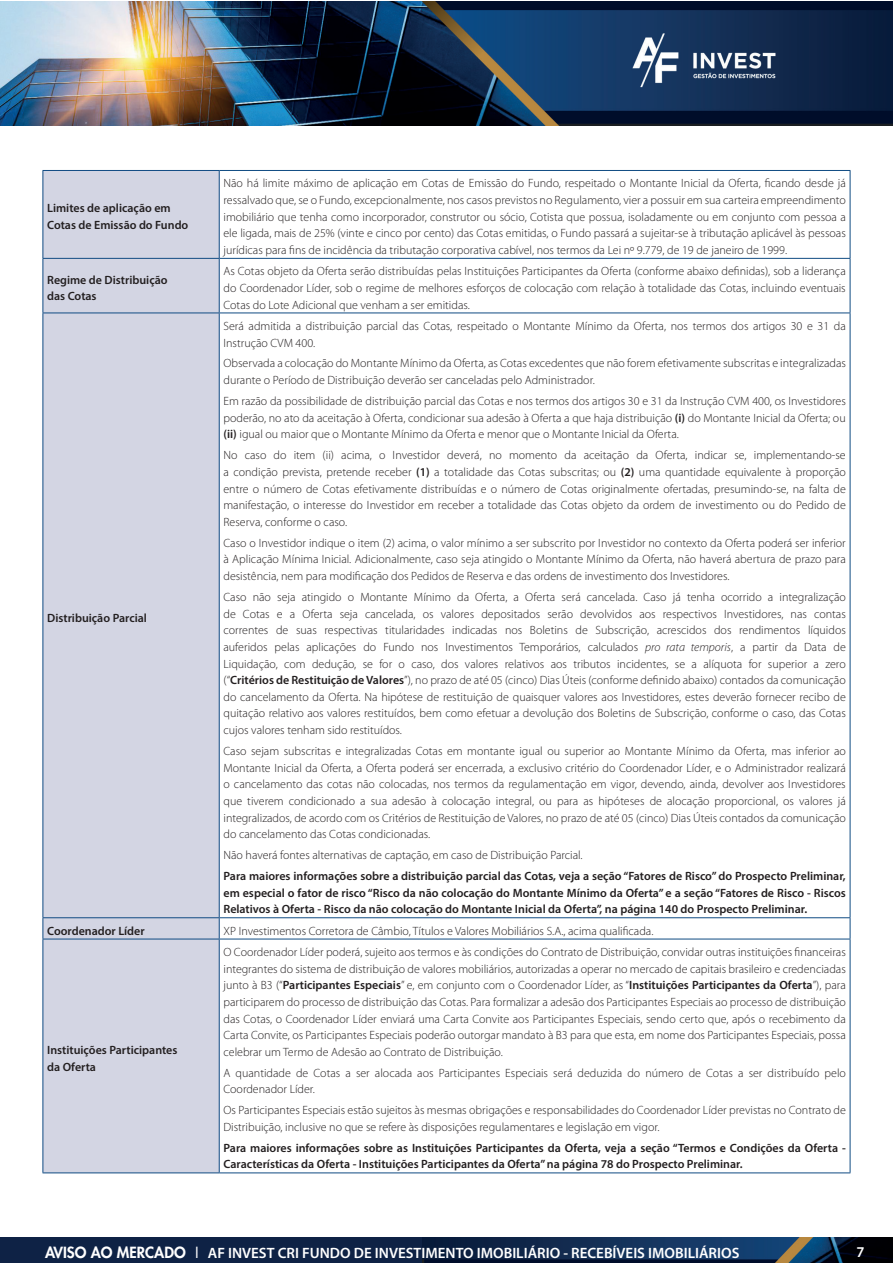
<style>
.page{position:relative;width:893px;height:1263px;background:#fff}
.page>*{position:absolute;margin:0;border:0;box-sizing:border-box;transform-origin:0 0}
.t1{font:600 15px "Myriad Pro";color:#fff}
.t2{font:300 12px/16.6px "Myriad Pro";color:#231f20;text-align:justify}
.t3{font:600 12px/16.6px "Myriad Pro";color:#231f20}
.s1{font-weight:600}
.s2{font-style:italic}
.s3{font-family:"Futura";font-weight:800}
.s4{font-family:"Futura";font-weight:400}
</style>
<div class="page">
<img style="left:0;top:1px;width:893px;height:124px">
<div style="left:0;top:1237px;width:893px;height:26px;background:#0e2245"></div>
<img style="left:422px;top:1237px;width:471px;height:26px">
<div style="left:44px;top:171px;width:175px;height:1001px;background:#d3d5e3"></div>
<hr style="left:43px;top:170px;width:176px;height:1px;background:#104b83">
<hr style="left:43px;top:171px;width:1px;height:87px;background:#104b83">
<hr style="left:219px;top:170px;width:631px;height:1px;background:#104b83">
<hr style="left:219px;top:171px;width:1px;height:87px;background:#104b83">
<hr style="left:850px;top:171px;width:1px;height:87px;background:#104b83">
<hr style="left:43px;top:258px;width:176px;height:1px;background:#104b83">
<hr style="left:43px;top:259px;width:1px;height:54px;background:#104b83">
<hr style="left:219px;top:258px;width:631px;height:1px;background:#104b83">
<hr style="left:219px;top:259px;width:1px;height:54px;background:#104b83">
<hr style="left:850px;top:259px;width:1px;height:54px;background:#104b83">
<hr style="left:43px;top:313px;width:176px;height:1px;background:#104b83">
<hr style="left:43px;top:313px;width:1px;height:604px;background:#104b83">
<hr style="left:219px;top:313px;width:631px;height:1px;background:#104b83">
<hr style="left:219px;top:313px;width:1px;height:604px;background:#104b83">
<hr style="left:850px;top:313px;width:1px;height:604px;background:#104b83">
<hr style="left:43px;top:917px;width:176px;height:1px;background:#104b83">
<svg style="left:43px;top:918px;width:1px;height:21px"></svg>
<hr style="left:219px;top:917px;width:631px;height:1px;background:#104b83">
<svg style="left:219px;top:918px;width:1px;height:21px"></svg>
<svg style="left:850px;top:918px;width:1px;height:21px"></svg>
<hr style="left:43px;top:939px;width:176px;height:1px;background:#104b83">
<hr style="left:43px;top:939px;width:1px;height:233px;background:#104b83">
<hr style="left:219px;top:939px;width:631px;height:1px;background:#104b83">
<hr style="left:219px;top:939px;width:1px;height:233px;background:#104b83">
<hr style="left:850px;top:939px;width:1px;height:233px;background:#104b83">
<hr style="left:43px;top:1172px;width:176px;height:1px;background:#104b83">
<hr style="left:219px;top:1172px;width:631px;height:1px;background:#104b83">
<p class="t3" style="left:47px;top:200px;width:143px">Limites de aplicação em<br>Cotas de Emissão do Fundo</p>
<p class="t2" style="left:223px;top:175px;width:624px">Não há limite máximo de aplicação em Cotas de Emissão do Fundo, respeitado o Montante Inicial da Oferta, ficando desde já ressalvado que, se o Fundo, excepcionalmente, nos casos previstos no Regulamento, vier a possuir em sua carteira empreendimento imobiliário que tenha como incorporador, construtor ou sócio, Cotista que possua, isoladamente ou em conjunto com pessoa a ele ligada, mais de 25% (vinte e cinco por cento) das Cotas emitidas, o Fundo passará a sujeitar-se à tributação aplicável às pessoas jurídicas para fins de incidência da tributação corporativa cabível, nos termos da Lei nº 9.779, de 19 de janeiro de 1999.</p>
<p class="t3" style="left:47px;top:271px;width:122px">Regime de Distribuição das Cotas</p>
<p class="t2" style="left:223px;top:263px;width:624px">As Cotas objeto da Oferta serão distribuídas pelas Instituições Participantes da Oferta (conforme abaixo definidas), sob a liderança do Coordenador Líder, sob o regime de melhores esforços de colocação com relação à totalidade das Cotas, incluindo eventuais Cotas do Lote Adicional que venham a ser emitidas.</p>
<p class="t3" style="left:47px;top:609px;width:101px">Distribuição Parcial</p>
<p class="t2" style="left:223px;top:318px;width:624px">Será admitida a distribuição parcial das Cotas, respeitado o Montante Mínimo da Oferta, nos termos dos artigos 30 e 31 da<br>Instrução CVM 400.</p>
<p class="t2" style="left:223px;top:355px;width:624px">Observada a colocação do Montante Mínimo da Oferta, as Cotas excedentes que não forem efetivamente subscritas e integralizadas durante o Período de Distribuição deverão ser canceladas pelo Administrador.</p>
<p class="t2" style="left:223px;top:393px;width:624px">Em razão da possibilidade de distribuição parcial das Cotas e nos termos dos artigos 30 e 31 da Instrução CVM 400, os Investidores poderão, no ato da aceitação à Oferta, condicionar sua adesão à Oferta a que haja distribuição <span class="s1">(i)</span> do Montante Inicial da Oferta; ou <span class="s1">(ii)</span> igual ou maior que o Montante Mínimo da Oferta e menor que o Montante Inicial da Oferta.</p>
<p class="t2" style="left:223px;top:447px;width:624px">No caso do item (ii) acima, o Investidor deverá, no momento da aceitação da Oferta, indicar se, implementando-se a condição prevista, pretende receber <span class="s1">(1)</span> a totalidade das Cotas subscritas; ou <span class="s1">(2)</span> uma quantidade equivalente à proporção entre o número de Cotas efetivamente distribuídas e o número de Cotas originalmente ofertadas, presumindo-se, na falta de manifestação, o interesse do Investidor em receber a totalidade das Cotas objeto da ordem de investimento ou do Pedido de Reserva, conforme o caso.</p>
<p class="t2" style="left:223px;top:535px;width:624px">Caso o Investidor indique o item (2) acima, o valor mínimo a ser subscrito por Investidor no contexto da Oferta poderá ser inferior à Aplicação Mínima Inicial. Adicionalmente, caso seja atingido o Montante Mínimo da Oferta, não haverá abertura de prazo para desistência, nem para modificação dos Pedidos de Reserva e das ordens de investimento dos Investidores.</p>
<p class="t2" style="left:223px;top:589px;width:624px">Caso não seja atingido o Montante Mínimo da Oferta, a Oferta será cancelada. Caso já tenha ocorrido a integralização de Cotas e a Oferta seja cancelada, os valores depositados serão devolvidos aos respectivos Investidores, nas contas correntes de suas respectivas titularidades indicadas nos Boletins de Subscrição, acrescidos dos rendimentos líquidos auferidos pelas aplicações do Fundo nos Investimentos Temporários, calculados <span class="s2">pro rata temporis</span>, a partir da Data de Liquidação, com dedução, se for o caso, dos valores relativos aos tributos incidentes, se a alíquota for superior a zero (“<span class="s1">Critérios de Restituição de Valores</span>”), no prazo de até 05 (cinco) Dias Úteis (conforme definido abaixo) contados da comunicação do cancelamento da Oferta. Na hipótese de restituição de quaisquer valores aos Investidores, estes deverão fornecer recibo de quitação relativo aos valores restituídos, bem como efetuar a devolução dos Boletins de Subscrição, conforme o caso, das Cotas cujos valores tenham sido restituídos.</p>
<p class="t2" style="left:223px;top:743px;width:624px">Caso sejam subscritas e integralizadas Cotas em montante igual ou superior ao Montante Mínimo da Oferta, mas inferior ao Montante Inicial da Oferta, a Oferta poderá ser encerrada, a exclusivo critério do Coordenador Líder, e o Administrador realizará o cancelamento das cotas não colocadas, nos termos da regulamentação em vigor, devendo, ainda, devolver aos Investidores que tiverem condicionado a sua adesão à colocação integral, ou para as hipóteses de alocação proporcional, os valores já integralizados, de acordo com os Critérios de Restituição de Valores, no prazo de até 05 (cinco) Dias Úteis contados da comunicação do cancelamento das Cotas condicionadas.</p>
<p class="t2" style="left:223px;top:847px;width:361px">Não haverá fontes alternativas de captação, em caso de Distribuição Parcial.</p>
<p class="t3" style="left:223px;top:867px;width:624px;text-align:justify">Para maiores informações sobre a distribuição parcial das Cotas, veja a seção “Fatores de Risco” do Prospecto Preliminar, em especial o fator de risco “Risco da não colocação do Montante Mínimo da Oferta” e a seção “Fatores de Risco - Riscos Relativos à Oferta - Risco da não colocação do Montante Inicial da Oferta”, na página 140 do Prospecto Preliminar.</p>
<p class="t3" style="left:47px;top:922px;width:99px">Coordenador Líder</p>
<p class="t2" style="left:223px;top:922px;width:431px">XP Investimentos Corretora de Câmbio, Títulos e Valores Mobiliários S.A., acima qualificada.</p>
<p class="t3" style="left:47px;top:1041px;width:132px">Instituições Participantes da Oferta</p>
<p class="t2" style="left:223px;top:944px;width:624px">O Coordenador Líder poderá, sujeito aos termos e às condições do Contrato de Distribuição, convidar outras instituições financeiras integrantes do sistema de distribuição de valores mobiliários, autorizadas a operar no mercado de capitais brasileiro e credenciadas junto à B3 (“<span class="s1">Participantes Especiais</span>” e, em conjunto com o Coordenador Líder, as “<span class="s1">Instituições Participantes da Oferta</span>”), para participarem do processo de distribuição das Cotas. Para formalizar a adesão dos Participantes Especiais ao processo de distribuição das Cotas, o Coordenador Líder enviará uma Carta Convite aos Participantes Especiais, sendo certo que, após o recebimento da Carta Convite, os Participantes Especiais poderão outorgar mandato à B3 para que esta, em nome dos Participantes Especiais, possa celebrar um Termo de Adesão ao Contrato de Distribuição.</p>
<p class="t2" style="left:223px;top:1064px;width:624px">A quantidade de Cotas a ser alocada aos Participantes Especiais será deduzida do número de Cotas a ser distribuído pelo<br>Coordenador Líder.</p>
<p class="t2" style="left:223px;top:1102px;width:624px">Os Participantes Especiais estão sujeitos às mesmas obrigações e responsabilidades do Coordenador Líder previstas no Contrato de<br>Distribuição, inclusive no que se refere às disposições regulamentares e legislação em vigor.</p>
<p class="t3" style="left:223px;top:1139px;width:624px">Para maiores informações sobre as Instituições Participantes da Oferta, veja a seção “Termos e Condições da Oferta -<br>Características da Oferta - Instituições Participantes da Oferta” na página 78 do Prospecto Preliminar.</p>
<p class="t1" style="left:45px;top:1243px;width:696px"><span class="s3">AVISO AO MERCADO</span> <span class="s4">I</span> AF INVEST CRI FUNDO DE INVESTIMENTO IMOBILIÁRIO - RECEBÍVEIS IMOBILIÁRIOS</p>
<p class="t1" style="left:856px;top:1242px;width:10px">7</p>
</div>
